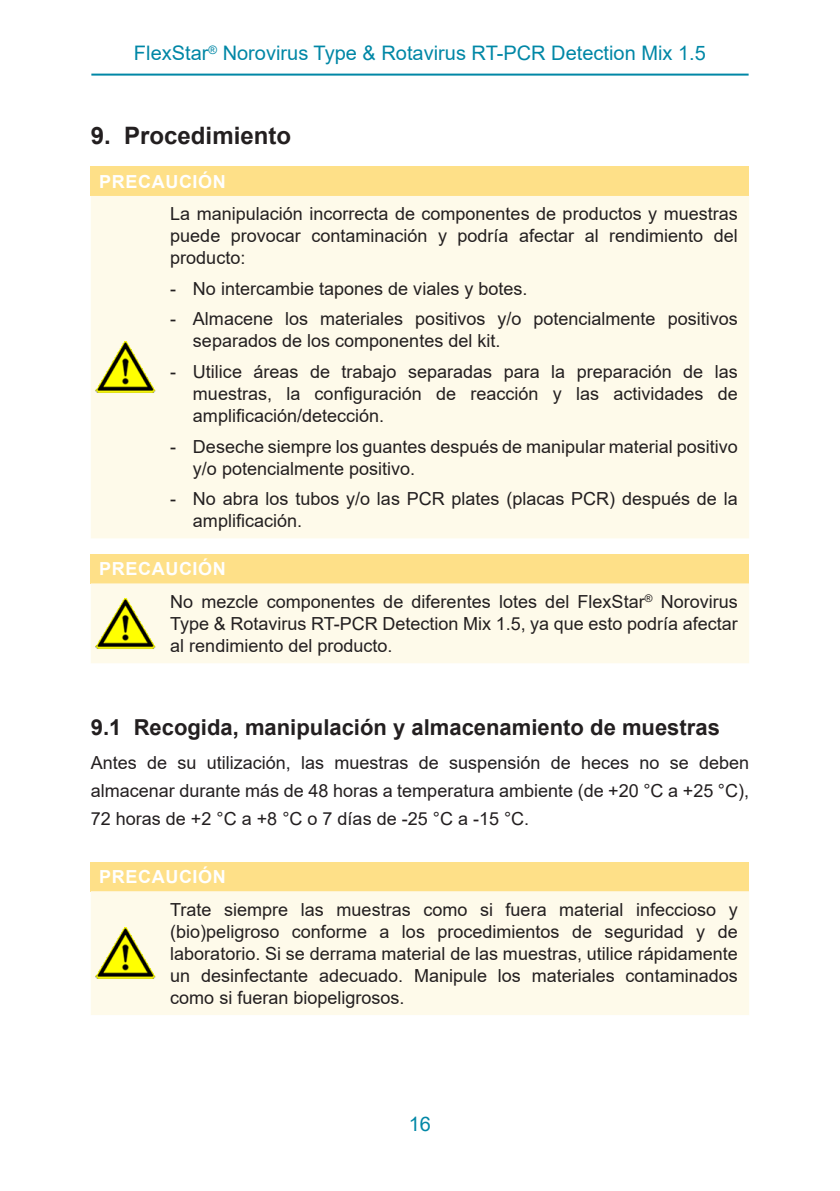
<style>
.page{position:relative;width:840px;height:1191px;background:#fff}
.page>*{position:absolute;margin:0;border:0;box-sizing:border-box;transform-origin:0 0}
.Level_1{font:700 24px "Arial";color:#231f20}
.Level_2{font:700 22px "Arial";color:#231f20}
.Seitenkopf{font:20px "Arial";color:#0087a6}
.Note_hazard_conseque{font:18px/22px "Arial";color:#231f20;text-align:justify}
.Mengentext{font:18px/28px "Arial";color:#231f20;text-align:justify}
.Note_Titel{font:700 18px "Arial";letter-spacing:.035em;color:#fff}
</style>
<div class="page">
<hr style="left:91px;top:74px;width:657px;height:2px;background:#0087a6">
<div style="left:91px;top:167px;width:657px;height:29px;background:#fee088"></div>
<div style="left:91px;top:196px;width:657px;height:342px;background:#fefaea"></div>
<img style="left:94px;top:336px;width:62px;height:62px">
<div style="left:91px;top:554px;width:657px;height:29px;background:#fee088"></div>
<div style="left:91px;top:583px;width:657px;height:80px;background:#fefaea"></div>
<img style="left:94px;top:592px;width:62px;height:62px">
<div style="left:91px;top:862px;width:657px;height:29px;background:#fee088"></div>
<div style="left:91px;top:891px;width:657px;height:124px;background:#fefaea"></div>
<img style="left:94px;top:922px;width:62px;height:62px">
<p class="Seitenkopf" style="left:134px;top:40px;width:573px">FlexStar<sup>®</sup> Norovirus Type &amp; Rotavirus RT-PCR Detection Mix 1.5</p>
<p class="Level_1" style="left:91px;top:118px;width:202px">9. Procedimiento</p>
<p class="Note_Titel" style="left:99px;top:169px;width:128px">PRECAUCIÓN</p>
<p class="Note_hazard_conseque" style="left:170px;top:203px;width:568px">La manipulación incorrecta de componentes de productos y muestras puede provocar contaminación y podría afectar al rendimiento del producto:</p>
<p class="Note_hazard_conseque" style="left:170px;top:277px;width:358px">- No intercambie tapones de viales y botes.</p>
<p class="Note_hazard_conseque" style="left:193px;top:308px;width:546px;text-indent:-23px">- Almacene los materiales positivos y/o potencialmente positivos separados de los componentes del kit.</p>
<p class="Note_hazard_conseque" style="left:193px;top:360px;width:546px;text-indent:-23px">- Utilice áreas de trabajo separadas para la preparación de las muestras, la configuración de reacción y las actividades de amplificación/detección.</p>
<p class="Note_hazard_conseque" style="left:193px;top:435px;width:546px;text-indent:-23px">- Deseche siempre los guantes después de manipular material positivo y/o potencialmente positivo.</p>
<p class="Note_hazard_conseque" style="left:193px;top:487px;width:546px;text-indent:-23px">- No abra los tubos y/o las PCR plates (placas PCR) después de la amplificación.</p>
<p class="Note_Titel" style="left:99px;top:556px;width:128px">PRECAUCIÓN</p>
<p class="Note_hazard_conseque" style="left:170px;top:590px;width:568px">No mezcle componentes de diferentes lotes del FlexStar<sup>®</sup> Norovirus Type &amp; Rotavirus RT-PCR Detection Mix 1.5, ya que esto podría afectar al rendimiento del producto.</p>
<p class="Level_2" style="left:91px;top:712px;width:630px">9.1 Recogida, manipulación y almacenamiento de muestras</p>
<p class="Mengentext" style="left:91px;top:748px;width:659px">Antes de su utilización, las muestras de suspensión de heces no se deben almacenar durante más de 48 horas a temperatura ambiente (de +20 °C a +25 °C), 72 horas de +2 °C a +8 °C o 7 días de -25 °C a -15 °C.</p>
<p class="Note_Titel" style="left:99px;top:864px;width:128px">PRECAUCIÓN</p>
<p class="Note_hazard_conseque" style="left:170px;top:898px;width:568px">Trate siempre las muestras como si fuera material infeccioso y (bio)peligroso conforme a los procedimientos de seguridad y de laboratorio. Si se derrama material de las muestras, utilice rápidamente un desinfectante adecuado. Manipule los materiales contaminados como si fueran biopeligrosos.</p>
<p class="Seitenkopf" style="left:408px;top:1110px;width:24px">16</p>
</div>
